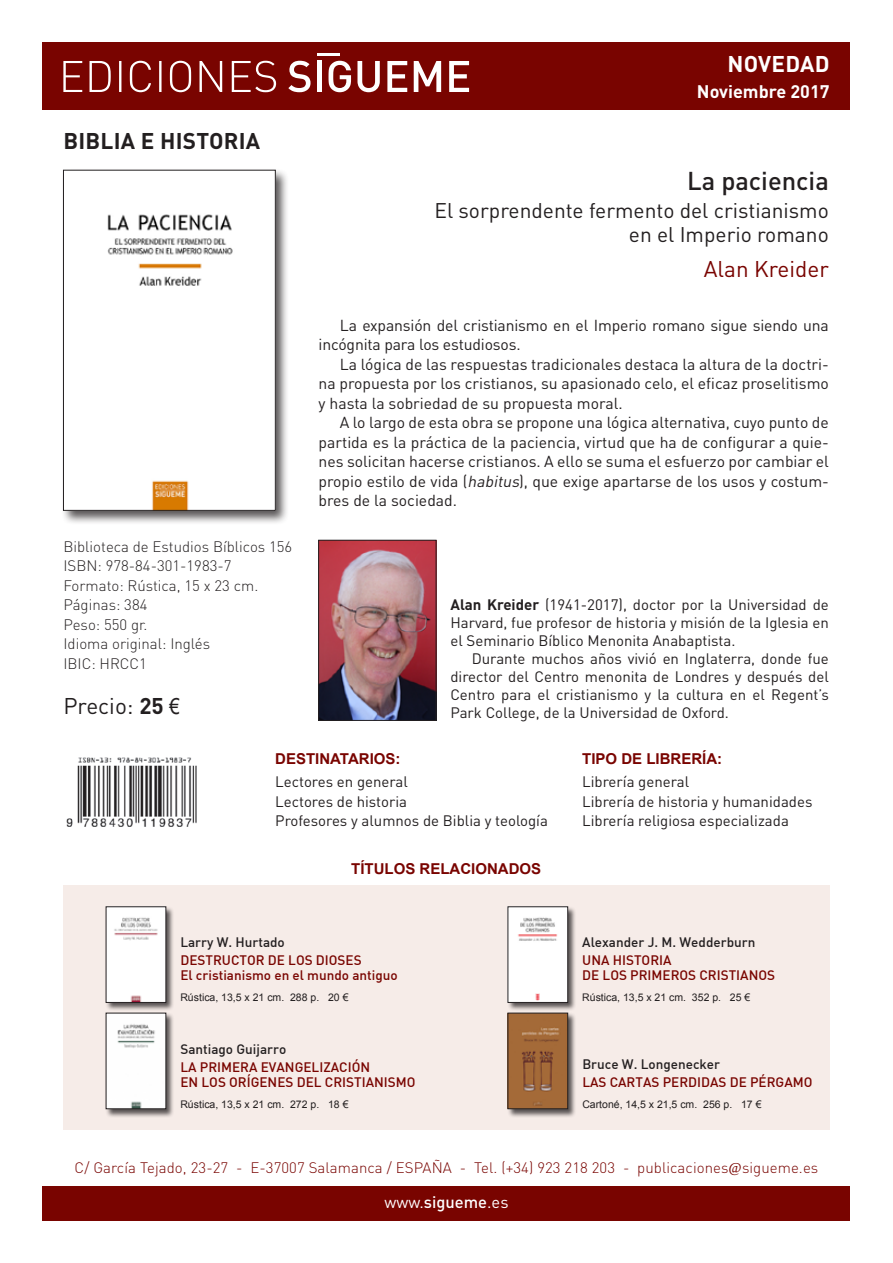
<style>
.page{position:relative;width:893px;height:1263px;background:#fff}
.page>*{position:absolute;margin:0;border:0;box-sizing:border-box;transform-origin:0 0}
.t1{font:500 25.5px "DIN Pro";color:#231f20}
.t2{font:700 22.5px "DIN Pro";letter-spacing:.01em;color:#231f20}
.t3{font:22.5px "DIN Pro";color:#790400}
.t4{font:22.5px "DIN Pro";color:#231f20}
.t5{font:700 22.5px "DIN Pro";letter-spacing:.01em;color:#fff}
.t6{font:21px/24px "DIN Pro";color:#231f20;text-align:right}
.t7{font:700 18px "DIN Pro";color:#fff}
.t8{font:16.5px "DIN Pro";color:#fff}
.t9{font:15.75px/19.5px "DIN Pro";letter-spacing:-.01em;color:#231f20;text-align:justify}
.t10{font:15px/18px "DIN Pro";color:#231f20;text-align:justify}
.t11{font:300 15px/19.5px "DIN Pro";color:#231f20}
.t12{font:300 15px "DIN Pro";letter-spacing:.005em;color:#790400}
.t13{font:700 15px "Arial";color:#790400}
.t14{font:500 13.5px/15px "DIN";color:#790400}
.t15{font:500 13.5px "DIN";color:#231f20}
.t16{font:10.5px "Arial";color:#231f20}
.s1{font-weight:700}
.s2{font-family:"Arial Narrow"}
.s3{font-style:italic}
.s4{font-family:"Sakkal Majalla";font-weight:400;font-size:19.5px}
.s5{font-weight:500}
</style>
<div class="page">
<div style="left:43px;top:1186px;width:807px;height:34px;background:#790400"></div>
<div style="left:43px;top:43px;width:807px;height:67px;background:#790400"></div>
<hr style="left:317px;top:53px;width:23px;height:3px;background:#fff">
<svg style="left:288px;top:61px;width:23px;height:31px"></svg>
<div style="left:317px;top:61px;width:5px;height:31px;background:#fff"></div>
<svg style="left:329px;top:61px;width:22px;height:31px"></svg>
<svg style="left:357px;top:61px;width:23px;height:31px"></svg>
<svg style="left:387px;top:61px;width:20px;height:31px"></svg>
<svg style="left:414px;top:61px;width:27px;height:31px"></svg>
<svg style="left:449px;top:61px;width:20px;height:31px"></svg>
<svg style="left:63px;top:61px;width:213px;height:31px"></svg>
<div style="left:61px;top:168px;width:229px;height:357px;background:#231f20;opacity:.75"></div>
<img style="left:65px;top:172px;width:208px;height:336px">
<div style="left:63px;top:170px;width:212px;height:340px;border:1px solid #231f20"></div>
<img style="left:321px;top:542px;width:113px;height:176px">
<div style="left:319px;top:540px;width:117px;height:180px;border:1px solid #231f20"></div>
<div style="left:63px;top:885px;width:767px;height:245px;background:#f6ece8"></div>
<div style="left:507px;top:1012px;width:69px;height:106px;background:#231f20;opacity:.75"></div>
<img style="left:510px;top:1015px;width:56px;height:92px">
<div style="left:508px;top:1013px;width:60px;height:96px;border:1px solid #231f20"></div>
<img style="left:66px;top:757px;width:131px;height:69px">
<div style="left:106px;top:906px;width:69px;height:105px;background:#231f20;opacity:.75"></div>
<img style="left:108px;top:909px;width:56px;height:91px">
<div style="left:106px;top:1012px;width:69px;height:106px;background:#231f20;opacity:.75"></div>
<img style="left:108px;top:1015px;width:56px;height:92px">
<div style="left:507px;top:906px;width:69px;height:105px;background:#231f20;opacity:.75"></div>
<img style="left:510px;top:909px;width:56px;height:91px">
<div style="left:508px;top:907px;width:60px;height:95px;border:1px solid #231f20"></div>
<h2 class="t5" style="left:727px;top:49px;width:104px">NOVEDAD</h2>
<h2 class="t2" style="left:63px;top:126px;width:198px">BIBLIA E HISTORIA</h2>
<p class="t11" style="left:63px;top:536px;width:230px">Biblioteca de Estudios Bíblicos 156<br>ISBN: 978-84-301-1983-7<br>Formato: Rústica, 15 x 23 cm.<br>Páginas: 384<br>Peso: 550 gr.<br>Idioma original: Inglés<br>IBIC: HRCC1</p>
<h2 class="t4" style="left:63px;top:690px;width:118px">Precio: <span class="s1">25</span> <span class="s2">€</span></h2>
<p class="t7" style="left:697px;top:80px;width:134px">Noviembre 2017</p>
<h1 class="t1" style="left:687px;top:163px;width:143px">La paciencia</h1>
<h3 class="t6" style="left:434px;top:197px;width:396px">El sorprendente fermento del cristianismo en el Imperio romano</h3>
<h2 class="t3" style="left:704px;top:254px;width:127px">Alan Kreider</h2>
<p class="t9" style="left:319px;top:315px;width:512px;text-indent:21px">La expansión del cristianismo en el Imperio romano sigue siendo una incógnita para los estudiosos.</p>
<p class="t9" style="left:319px;top:354px;width:512px;text-indent:21px">La lógica de las respuestas tradicionales destaca la altura de la doctri&shy;na propuesta por los cristianos, su apasionado celo, el eficaz proselitismo y hasta la sobriedad de su propuesta moral.</p>
<p class="t9" style="left:319px;top:412px;width:512px;text-indent:21px">A lo largo de esta obra se propone una lógica alternativa, cuyo punto de partida es la práctica de la paciencia, virtud que ha de configurar a quie&shy;nes solicitan hacerse cristianos. A ello se suma el esfuerzo por cambiar el propio estilo de vida (<span class="s3">habitus</span>), que exige apartarse de los usos y costum&shy;bres de la sociedad.</p>
<p class="t10" style="left:450px;top:594px;width:380px"><span class="s1">Alan Kreider</span> (1941-2017), doctor por la Universidad de Harvard, fue profesor de historia y misión de la Iglesia en el Seminario Bíblico Menonita Anabaptista.</p>
<p class="t10" style="left:450px;top:648px;width:380px;text-indent:21px">Durante muchos años vivió en Inglaterra, donde fue director del Centro menonita de Londres y después del Centro para el cristianismo y la cultura en el Regent’s Park College, de la Universidad de Oxford.</p>
<p class="t13" style="left:275px;top:748px;width:127px">DESTINATARIOS:</p>
<p class="t10" style="left:275px;top:772px;width:274px;line-height:19.5px;text-align:left">Lectores en general<br>Lectores de historia<br>Profesores y alumnos de Biblia y teología</p>
<p class="t13" style="left:351px;top:859px;width:192px">TÍTULOS RELACIONADOS</p>
<p class="t15" style="left:180px;top:934px;width:106px">Larry W. Hurtado</p>
<p class="t14" style="left:180px;top:952px;width:219px">DESTRUCTOR DE LOS DIOSES<br>El cristianismo en el mundo antiguo</p>
<p class="t16" style="left:180px;top:991px;width:170px">Rústica, 13,5 x 21 cm. 288 p. 20 €</p>
<p class="t15" style="left:180px;top:1040px;width:107px">Santiago Guijarro</p>
<p class="t14" style="left:180px;top:1059px;width:237px">LA PRIMERA EVANGELIZACIÓN<br>EN LOS ORÍGENES DEL CRISTIANISMO</p>
<p class="t16" style="left:180px;top:1097px;width:170px">Rústica, 13,5 x 21 cm. 272 p. 18 €</p>
<p class="t13" style="left:582px;top:748px;width:142px">TIPO DE LIBRERÍA:</p>
<p class="t10" style="left:582px;top:772px;width:232px;line-height:19.5px;text-align:left">Librería general<br>Librería de historia y humanidades<br>Librería religiosa especializada</p>
<p class="t15" style="left:582px;top:934px;width:175px">Alexander J. M. Wedderburn</p>
<p class="t14" style="left:582px;top:952px;width:194px">UNA HISTORIA<br>DE LOS PRIMEROS CRISTIANOS</p>
<p class="t16" style="left:582px;top:991px;width:170px">Rústica, 13,5 x 21 cm. 352 p. 25 €</p>
<p class="t15" style="left:582px;top:1055px;width:139px">Bruce W. Longenecker</p>
<p class="t14" style="left:582px;top:1074px;width:232px">LAS CARTAS PERDIDAS DE PÉRGAMO</p>
<p class="t16" style="left:582px;top:1097px;width:181px">Cartoné, 14,5 x 21,5 cm. 256 p. 17 €</p>
<p class="t12" style="left:75px;top:1157px;width:745px">C/ García Tejado, 23-27 - E-37007 Salamanca / ESPAÑA - Tel. (+34) 923 218 203 - publicaciones<span class="s4">@</span>sigueme.es</p>
<p class="t8" style="left:384px;top:1191px;width:126px">www.<span class="s5">sigueme</span>.es</p>
</div>
